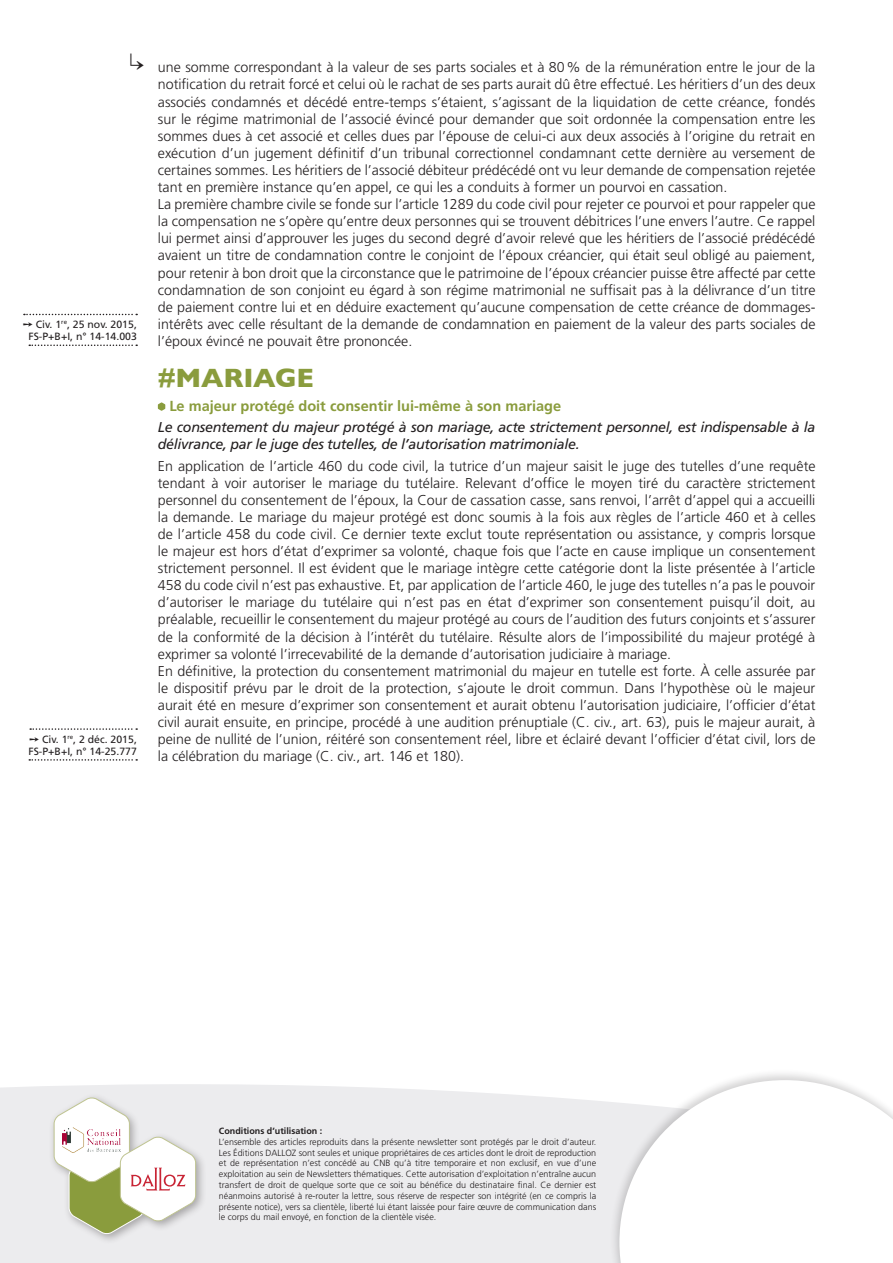
<style>
.page{position:relative;width:893px;height:1263px;background:#fff}
.page>*{position:absolute;margin:0;border:0;box-sizing:border-box;transform-origin:0 0}
.t1{font:700 27px "Gill Sans";letter-spacing:-.01em;color:#8a9c3d}
.t2{font:700 14.55px "Frutiger";color:#8a9c3d}
.t3{font:300 14.25px/17.1px "Frutiger";color:#231f20}
.t4{font:italic 14.25px/17.1px "Frutiger";letter-spacing:-.02em;color:#231f20}
.t5{font:10.5px/12.3px "Frutiger";color:#231f20;text-align:center}
.t6{font:300 9px/10.8px "Frutiger";color:#231f20;text-align:justify}
.t7{font:700 9px "Frutiger";color:#231f20}
</style>
<div class="page">
<div style="left:0;top:1084px;width:609px;height:179px;background:#ececee"></div>
<div style="left:609px;top:1068px;width:284px;height:195px;background:#231f20;opacity:.2"></div>
<svg style="left:619px;top:1080px;width:274px;height:183px"></svg>
<div style="left:49px;top:1093px;width:158px;height:152px;background:#231f20;opacity:.35"></div>
<svg style="left:54px;top:1097px;width:142px;height:137px"></svg>
<img style="left:63px;top:1127px;width:58px;height:25px">
<svg style="left:158px;top:402px;width:7px;height:9px"></svg>
<svg style="left:24px;top:314px;width:113px;height:1px"></svg>
<svg style="left:29px;top:344px;width:108px;height:2px"></svg>
<svg style="left:30px;top:728px;width:107px;height:2px"></svg>
<svg style="left:29px;top:759px;width:108px;height:2px"></svg>
<p class="t5" style="left:23px;top:318px;width:115px">➙ Civ. 1<sup>re</sup>, 25 nov. 2015,<br>FS-P+B+I, n° 14-14.003</p>
<p class="t5" style="left:28px;top:733px;width:110px;text-align:left">➙ Civ. 1<sup>re</sup>, 2 déc. 2015,<br>FS-P+B+I, n° 14-25.777</p>
<p class="t3" style="left:158px;top:59px;width:659px">une somme correspondant à la valeur de ses parts sociales et à 80% de la rémunération entre le jour de la notification du retrait forcé et celui où le rachat de ses parts aurait dû être effectué. Les héritiers d’un des deux associés condamnés et décédé entre-temps s’étaient, s’agissant de la liquidation de cette créance, fondés sur le régime matrimonial de l’associé évincé pour demander que soit ordonnée la compensation entre les sommes dues à cet associé et celles dues par l’épouse de celui-ci aux deux associés à l’origine du retrait en exécution d’un jugement définitif d’un tribunal correctionnel condamnant cette dernière au versement de certaines sommes. Les héritiers de l’associé débiteur prédécédé ont vu leur demande de compensation rejetée tant en première instance qu’en appel, ce qui les a conduits à former un pourvoi en cassation.<br>La première chambre civile se fonde sur l’article 1289 du code civil pour rejeter ce pourvoi et pour rappeler que la compensation ne s’opère qu’entre deux personnes qui se trouvent débitrices l’une envers l’autre. Ce rappel lui permet ainsi d’approuver les juges du second degré d’avoir relevé que les héritiers de l’associé prédécédé avaient un titre de condamnation contre le conjoint de l’époux créancier, qui était seul obligé au paiement, pour retenir à bon droit que la circonstance que le patrimoine de l’époux créancier puisse être affecté par cette condamnation de son conjoint eu égard à son régime matrimonial ne suffisait pas à la délivrance d’un titre de paiement contre lui et en déduire exactement qu’aucune compensation de cette créance de dommages&shy;intérêts avec celle résultant de la demande de condamnation en paiement de la valeur des parts sociales de l’époux évincé ne pouvait être prononcée.</p>
<h1 class="t1" style="left:158px;top:356px;width:157px">#MARIAGE</h1>
<p class="t2" style="left:169px;top:397px;width:393px">Le majeur protégé doit consentir lui-même à son mariage</p>
<p class="t4" style="left:158px;top:419px;width:659px">Le consentement du majeur protégé à son mariage, acte strictement personnel, est indispensable à la délivrance, par le juge des tutelles, de l’autorisation matrimoniale.</p>
<p class="t3" style="left:158px;top:457px;width:659px">En application de l’article 460 du code civil, la tutrice d’un majeur saisit le juge des tutelles d’une requête tendant à voir autoriser le mariage du tutélaire. Relevant d’office le moyen tiré du caractère strictement personnel du consentement de l’époux, la Cour de cassation casse, sans renvoi, l’arrêt d’appel qui a accueilli la demande. Le mariage du majeur protégé est donc soumis à la fois aux règles de l’article 460 et à celles de l’article 458 du code civil. Ce dernier texte exclut toute représentation ou assistance, y compris lorsque le majeur est hors d’état d’exprimer sa volonté, chaque fois que l’acte en cause implique un consentement strictement personnel. Il est évident que le mariage intègre cette catégorie dont la liste présentée à l’article 458 du code civil n’est pas exhaustive. Et, par application de l’article 460, le juge des tutelles n’a pas le pouvoir d’autoriser le mariage du tutélaire qui n’est pas en état d’exprimer son consentement puisqu’il doit, au préalable, recueillir le consentement du majeur protégé au cours de l’audition des futurs conjoints et s’assurer de la conformité de la décision à l’intérêt du tutélaire. Résulte alors de l’impossibilité du majeur protégé à exprimer sa volonté l’irrecevabilité de la demande d’autorisation judiciaire à mariage.<br>En définitive, la protection du consentement matrimonial du majeur en tutelle est forte. À celle assurée par le dispositif prévu par le droit de la protection, s’ajoute le droit commun. Dans l’hypothèse où le majeur aurait été en mesure d’exprimer son consentement et aurait obtenu l’autorisation judiciaire, l’officier d’état civil aurait ensuite, en principe, procédé à une audition prénuptiale (C. civ., art. 63), puis le majeur aurait, à peine de nullité de l’union, réitéré son consentement réel, libre et éclairé devant l’officier d’état civil, lors de la célébration du mariage (C. civ., art. 146 et 180).</p>
<p class="t7" style="left:219px;top:1126px;width:105px">Conditions d’utilisation :</p>
<p class="t6" style="left:219px;top:1136px;width:379px">L’ensemble des articles reproduits dans la présente newsletter sont protégés par le droit d’auteur.<br>Les Éditions DALLOZ sont seules et unique propriétaires de ces articles dont le droit de reproduction et de représentation n’est concédé au CNB qu’à titre temporaire et non exclusif, en vue d’une exploitation au sein de Newsletters thématiques. Cette autorisation d’exploitation n’entraîne aucun transfert de droit de quelque sorte que ce soit au bénéfice du destinataire final. Ce dernier est néanmoins autorisé à re-router la lettre, sous réserve de respecter son intégrité (en ce compris la présente notice), vers sa clientèle, liberté lui étant laissée pour faire œuvre de communication dans le corps du mail envoyé, en fonction de la clientèle visée.</p>
</div>
